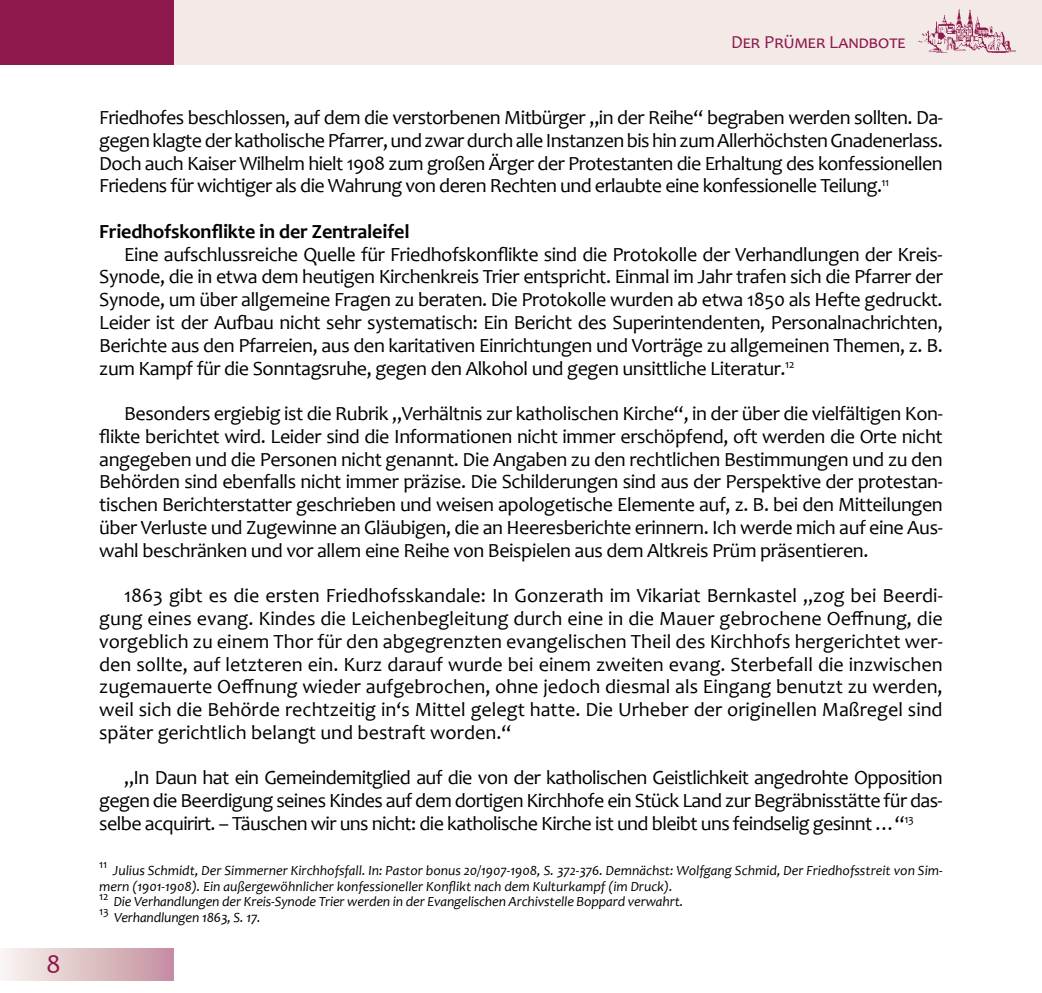
<style>
.page{position:relative;width:1042px;height:993px;background:#fff}
.page>*{position:absolute;margin:0;border:0;box-sizing:border-box;transform-origin:0 0}
.t1{font:26.6px "Candara";color:#8e174c}
.t2{font:20.12px/22.8px "Candara";letter-spacing:-.02em;color:#000;text-align:justify}
.t3{font:700 20.12px "Candara";letter-spacing:-.01em;color:#000}
.t4{font:18.38px "Candara";color:#8e174c}
.t5{font:italic 14px/15.8px "Candara";color:#000}
.t6{font:11.72px "Candara";color:#000}
</style>
<div class="page">
<div style="left:0;top:0;width:1042px;height:64px;background:#f3e9e7"></div>
<div style="left:0;top:0;width:174px;height:64px;background:#8e174c"></div>
<div style="left:0;top:947px;width:174px;height:33px;background:linear-gradient(to right,#f9f7f0,#c58f9f)"></div>
<img style="left:917px;top:9px;width:98px;height:44px">
<h1 class="t1" style="left:46px;top:946px;width:16px">8</h1>
<p class="t4" style="left:731px;top:31px;width:176px">Der Prümer Landbote</p>
<p class="t2" style="left:99px;top:106px;width:845px">Friedhofes beschlossen, auf dem die verstorbenen Mitbürger „in der Reihe“ begraben werden sollten. Da&shy;gegen klagte der katholische Pfarrer, und zwar durch alle Instanzen bis hin zum Allerhöchsten Gnadenerlass.<br>Doch auch Kaiser Wilhelm hielt 1908 zum großen Ärger der Protestanten die Erhaltung des konfessionellen Friedens für wichtiger als die Wahrung von deren Rechten und erlaubte eine konfessionelle Teilung.<sup>11</sup></p>
<p class="t3" style="left:99px;top:219px;width:312px">Friedhofskonflikte in der Zentraleifel</p>
<p class="t2" style="left:99px;top:242px;width:845px;text-indent:25px">Eine aufschlussreiche Quelle für Friedhofskonflikte sind die Protokolle der Verhandlungen der Kreis-Synode, die in etwa dem heutigen Kirchenkreis Trier entspricht. Einmal im Jahr trafen sich die Pfarrer der Synode, um über allgemeine Fragen zu beraten. Die Protokolle wurden ab etwa 1850 als Hefte gedruckt.<br>Leider ist der Aufbau nicht sehr systematisch: Ein Bericht des Superintendenten, Personalnachrichten, Berichte aus den Pfarreien, aus den karitativen Einrichtungen und Vorträge zu allgemeinen Themen, z. B. zum Kampf für die Sonntagsruhe, gegen den Alkohol und gegen unsittliche Literatur.<sup>12</sup></p>
<p class="t2" style="left:99px;top:402px;width:845px;text-indent:25px">Besonders ergiebig ist die Rubrik „Verhältnis zur katholischen Kirche“, in der über die vielfältigen Kon&shy;flikte berichtet wird. Leider sind die Informationen nicht immer erschöpfend, oft werden die Orte nicht angegeben und die Personen nicht genannt. Die Angaben zu den rechtlichen Bestimmungen und zu den Behörden sind ebenfalls nicht immer präzise. Die Schilderungen sind aus der Perspektive der protestan&shy;tischen Berichterstatter geschrieben und weisen apologetische Elemente auf, z. B. bei den Mitteilungen über Verluste und Zugewinne an Gläubigen, die an Heeresberichte erinnern. Ich werde mich auf eine Aus&shy;wahl beschränken und vor allem eine Reihe von Beispielen aus dem Altkreis Prüm präsentieren.</p>
<p class="t2" style="left:99px;top:584px;width:845px;text-indent:25px">1863 gibt es die ersten Friedhofsskandale: In Gonzerath im Vikariat Bernkastel „zog bei Beerdi&shy;gung eines evang. Kindes die Leichenbegleitung durch eine in die Mauer gebrochene Oeffnung, die vorgeblich zu einem Thor für den abgegrenzten evangelischen Theil des Kirchhofs hergerichtet wer&shy;den sollte, auf letzteren ein. Kurz darauf wurde bei einem zweiten evang. Sterbefall die inzwischen zugemauerte Oeffnung wieder aufgebrochen, ohne jedoch diesmal als Eingang benutzt zu werden, weil sich die Behörde rechtzeitig in‘s Mittel gelegt hatte. Die Urheber der originellen Maßregel sind später gerichtlich belangt und bestraft worden.“</p>
<p class="t2" style="left:99px;top:766px;width:845px;text-indent:25px">„In Daun hat ein Gemeindemitglied auf die von der katholischen Geistlichkeit angedrohte Opposition gegen die Beerdigung seines Kindes auf dem dortigen Kirchhofe ein Stück Land zur Begräbnisstätte für das&shy;selbe acquirirt. – Täuschen wir uns nicht: die katholische Kirche ist und bleibt uns feindselig gesinnt …“<sup>13</sup></p>
<p class="t6" style="left:99px;top:856px;width:10px">11</p>
<p class="t5" style="left:99px;top:861px;width:845px;text-indent:14px">Julius Schmidt, Der Simmerner Kirchhofsfall. In: Pastor bonus 20/1907-1908, S. 372-376. Demnächst: Wolfgang Schmid, Der Friedhofsstreit von Sim&shy;mern (1901-1908). Ein außergewöhnlicher konfessioneller Konflikt nach dem Kulturkampf (im Druck).</p>
<p class="t6" style="left:99px;top:888px;width:11px">12</p>
<p class="t5" style="left:114px;top:893px;width:571px">Die Verhandlungen der Kreis-Synode Trier werden in der Evangelischen Archivstelle Boppard verwahrt.</p>
<p class="t6" style="left:99px;top:903px;width:11px">13</p>
<p class="t5" style="left:114px;top:909px;width:148px">Verhandlungen 1863, S. 17.</p>
</div>
